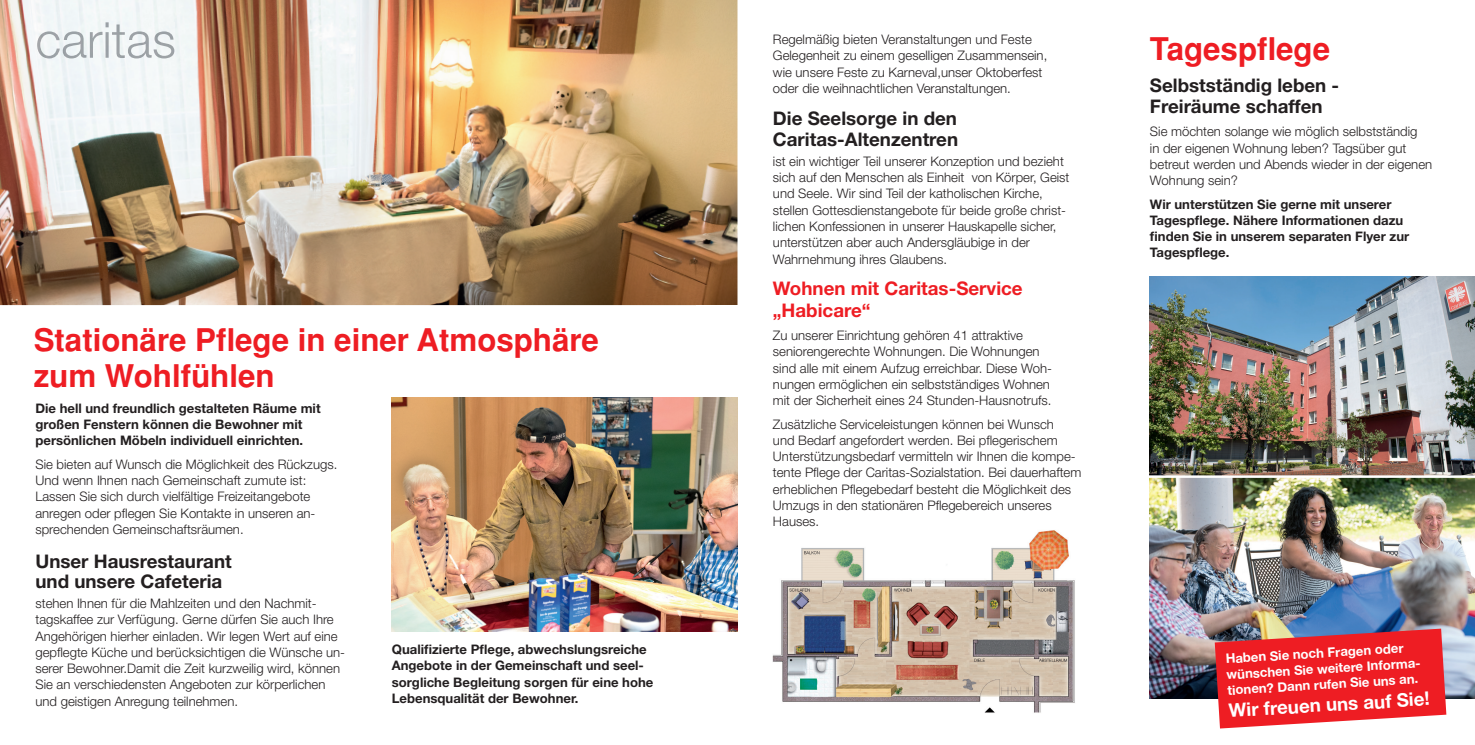
<style>
.page{position:relative;width:1475px;height:745px;background:#fff}
.page>*{position:absolute;margin:0;border:0;box-sizing:border-box;transform-origin:0 0}
.t1{font:700 31.25px/36.2px "Helvetica";color:#ee1d23}
.t2{font:700 18.75px/21.2px "Helvetica Neue";color:#231f20}
.t3{font:700 18.75px/21.2px "Helvetica Neue";color:#ee1d23}
.t4{font:700 18.75px "Helvetica Neue";color:#fff}
.t5{font:300 13.12px/16.2px "Helvetica Neue";color:#231f20}
.t6{font:700 13.12px/16.2px "Helvetica Neue";color:#231f20}
.t7{font:700 13.12px/15.8px "Helvetica Neue";color:#fff}
</style>
<div class="page">
<img style="left:725px;top:496px;width:350px;height:217px">
<img style="left:392px;top:397px;width:345px;height:234px">
<img style="left:0;top:0;width:737px;height:305px">
<img style="left:37px;top:22px;width:137px;height:36px">
<img style="left:1149px;top:276px;width:325px;height:422px">
<hr style="left:1142px;top:475px;width:332px;height:2px;background:#fff">
<svg style="left:1214px;top:628px;width:231px;height:100px;background:#e3353b"></svg>
<p class="t5" style="left:772px;top:31px;width:276px">Regelmäßig bieten Veranstaltungen und Feste Gelegenheit zu einem geselligen Zusammensein, wie unsere Feste zu Karneval,unser Oktoberfest oder die weihnachtlichen Veranstaltungen.</p>
<h2 class="t2" style="left:772px;top:107px;width:187px">Die Seelsorge in den<br>Caritas-Altenzentren</h2>
<p class="t5" style="left:772px;top:153px;width:298px">ist ein wichtiger Teil unserer Konzeption und bezieht sich auf den Menschen als Einheit von Körper, Geist und Seele. Wir sind Teil der katholischen Kirche, stellen Gottesdienstangebote für beide große christ&shy;lichen Konfessionen in unserer Hauskapelle sicher, unterstützen aber auch Andersgläubige in der Wahrnehmung ihres Glaubens.</p>
<h2 class="t3" style="left:772px;top:277px;width:251px">Wohnen mit Caritas-Service „Habicare“</h2>
<p class="t5" style="left:772px;top:327px;width:280px">Zu unserer Einrichtung gehören 41 attraktive seniorengerechte Wohnungen. Die Wohnungen sind alle mit einem Aufzug erreichbar. Diese Woh&shy;nungen ermöglichen ein selbstständiges Wohnen mit der Sicherheit eines 24 Stunden-Hausnotrufs.</p>
<p class="t5" style="left:772px;top:415px;width:310px">Zusätzliche Serviceleistungen können bei Wunsch<br>und Bedarf angefordert werden. Bei pflegerischem Unterstützungsbedarf vermitteln wir Ihnen die kompe&shy;tente Pflege der Caritas-Sozialstation. Bei dauerhaftem erheblichen Pflegebedarf besteht die Möglichkeit des Umzugs in den stationären Pflegebereich unseres Hauses.</p>
<h1 class="t1" style="left:1149px;top:30px;width:181px">Tagespflege</h1>
<h2 class="t2" style="left:1149px;top:74px;width:191px">Selbstständig leben -<br>Freiräume schaffen</h2>
<p class="t5" style="left:1149px;top:123px;width:284px">Sie möchten solange wie möglich selbstständig<br>in der eigenen Wohnung leben? Tagsüber gut betreut werden und Abends wieder in der eigenen Wohnung sein?</p>
<p class="t6" style="left:1149px;top:195px;width:261px">Wir unterstützen Sie gerne mit unserer Tagespflege. Nähere Informationen dazu finden Sie in unserem separaten Flyer zur Tagespflege.</p>
<h1 class="t1" style="left:34px;top:321px;width:566px">Stationäre Pflege in einer Atmosphäre zum Wohlfühlen</h1>
<p class="t6" style="left:35px;top:399px;width:287px">Die hell und freundlich gestalteten Räume mit großen Fenstern können die Bewohner mit persönlichen Möbeln individuell einrichten.</p>
<p class="t5" style="left:35px;top:455px;width:303px">Sie bieten auf Wunsch die Möglichkeit des Rückzugs.<br>Und wenn Ihnen nach Gemeinschaft zumute ist:<br>Lassen Sie sich durch vielfältige Freizeitangebote anregen oder pflegen Sie Kontakte in unseren an&shy;sprechenden Gemeinschaftsräumen.</p>
<h2 class="t2" style="left:35px;top:550px;width:198px;line-height:20px">Unser Hausrestaurant und unsere Cafeteria</h2>
<p class="t5" style="left:35px;top:594px;width:311px">stehen Ihnen für die Mahlzeiten und den Nachmit&shy;tagskaffee zur Verfügung. Gerne dürfen Sie auch Ihre Angehörigen hierher einladen. Wir legen Wert auf eine gepflegte Küche und berücksichtigen die Wünsche un&shy;serer Bewohner.Damit die Zeit kurzweilig wird, können Sie an verschiedensten Angeboten zur körperlichen und geistigen Anregung teilnehmen.</p>
<p class="t6" style="left:392px;top:640px;width:263px">Qualifizierte Pflege, abwechslungsreiche Angebote in der Gemeinschaft und seel&shy;sorgliche Begleitung sorgen für eine hohe Lebensqualität der Bewohner.</p>
<p class="t7" style="left:1224px;top:651px;width:197px;rotate:-4deg">Haben Sie noch Fragen oder wünschen Sie weitere Informa&shy;tionen? Dann rufen Sie uns an.</p>
<h2 class="t4" style="left:1227px;top:697px;width:203px;rotate:-3deg">Wir freuen uns auf Sie!</h2>
</div>
